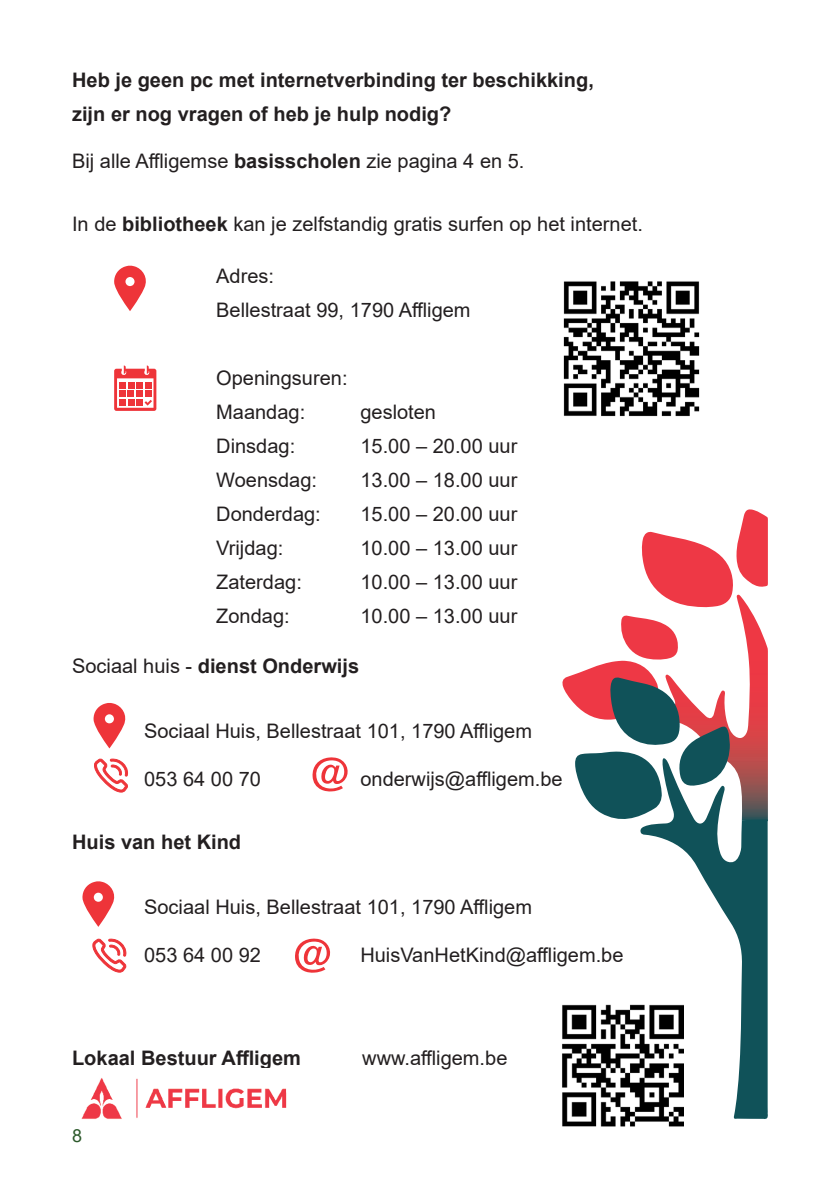
<style>
.page{position:relative;width:840px;height:1191px;background:#fff}
.page>*{position:absolute;margin:0;border:0;box-sizing:border-box;transform-origin:0 0}
.Ondetitel_2_1{font:20px "Arial";color:#231f20}
.Blauw_basistekst{font:20px/34px "Arial";color:#231f20}
.Titeltjes_rood{font:700 20px/34px "Arial";color:#231f20}
.Ondetitel_2_1-2{font:700 20px "Arial";color:#231f20}
.t1{font:18px "Arial";color:#2c592b}
.s1{font-weight:700}
.s2{font-weight:400}
</style>
<div class="page">
<svg style="left:114px;top:266px;width:32px;height:45px"></svg>
<svg style="left:114px;top:365px;width:42px;height:46px"></svg>
<svg style="left:295px;top:938px;width:36px;height:34px"></svg>
<svg style="left:92px;top:938px;width:35px;height:35px"></svg>
<svg style="left:82px;top:881px;width:33px;height:45px"></svg>
<svg style="left:93px;top:703px;width:33px;height:45px"></svg>
<svg style="left:94px;top:758px;width:34px;height:35px"></svg>
<svg style="left:312px;top:757px;width:36px;height:34px"></svg>
<svg style="left:640px;top:823px;width:127px;height:296px"></svg>
<svg style="left:562px;top:509px;width:205px;height:314px"></svg>
<img style="left:562px;top:1004px;width:120px;height:123px">
<img style="left:563px;top:281px;width:137px;height:136px">
<img style="left:81px;top:1078px;width:206px;height:41px">
<p class="Titeltjes_rood" style="left:72px;top:63px;width:523px">Heb je geen pc met internetverbinding ter beschikking, zijn er nog vragen of heb je hulp nodig?</p>
<p class="Ondetitel_2_1" style="left:72px;top:147px;width:453px">Bij alle Affligemse <span class="s1">basisscholen</span> zie pagina 4 en 5.</p>
<p class="Ondetitel_2_1" style="left:72px;top:211px;width:572px">In de <span class="s1">bibliotheek</span> kan je zelfstandig gratis surfen op het internet.</p>
<p class="Blauw_basistekst" style="left:216px;top:258px;width:256px">Adres:<br>Bellestraat 99, 1790 Affligem</p>
<p class="Blauw_basistekst" style="left:216px;top:360px;width:133px">Openingsuren:</p>
<p class="Blauw_basistekst" style="left:216px;top:394px;width:90px">Maandag:</p>
<p class="Blauw_basistekst" style="left:360px;top:394px;width:77px">gesloten</p>
<p class="Blauw_basistekst" style="left:216px;top:428px;width:80px">Dinsdag:</p>
<p class="Blauw_basistekst" style="left:360px;top:428px;width:158px">15.00 – 20.00 uur</p>
<p class="Blauw_basistekst" style="left:216px;top:462px;width:102px">Woensdag:</p>
<p class="Blauw_basistekst" style="left:360px;top:462px;width:158px">13.00 – 18.00 uur</p>
<p class="Blauw_basistekst" style="left:216px;top:496px;width:106px">Donderdag:</p>
<p class="Blauw_basistekst" style="left:360px;top:496px;width:158px">15.00 – 20.00 uur</p>
<p class="Blauw_basistekst" style="left:216px;top:530px;width:69px">Vrijdag:</p>
<p class="Blauw_basistekst" style="left:360px;top:530px;width:158px">10.00 – 13.00 uur</p>
<p class="Blauw_basistekst" style="left:216px;top:564px;width:87px">Zaterdag:</p>
<p class="Blauw_basistekst" style="left:360px;top:564px;width:158px">10.00 – 13.00 uur</p>
<p class="Blauw_basistekst" style="left:216px;top:598px;width:75px">Zondag:</p>
<p class="Blauw_basistekst" style="left:360px;top:598px;width:158px">10.00 – 13.00 uur</p>
<p class="Ondetitel_2_1-2" style="left:72px;top:652px;width:288px"><span class="s2">Sociaal huis -</span> dienst Onderwijs</p>
<p class="Ondetitel_2_1" style="left:144px;top:717px;width:389px">Sociaal Huis, Bellestraat 101, 1790 Affligem</p>
<p class="Ondetitel_2_1" style="left:144px;top:765px;width:118px">053 64 00 70</p>
<p class="Ondetitel_2_1" style="left:360px;top:765px;width:204px">onderwijs@affligem.be</p>
<p class="Ondetitel_2_1-2" style="left:72px;top:827px;width:170px">Huis van het Kind</p>
<p class="Ondetitel_2_1" style="left:144px;top:893px;width:389px">Sociaal Huis, Bellestraat 101, 1790 Affligem</p>
<p class="Ondetitel_2_1" style="left:144px;top:941px;width:118px">053 64 00 92</p>
<p class="Ondetitel_2_1" style="left:360px;top:941px;width:264px">HuisVanHetKind@affligem.be</p>
<p class="Ondetitel_2_1-2" style="left:72px;top:1043px;width:230px">Lokaal Bestuur Affligem</p>
<p class="Ondetitel_2_1" style="left:362px;top:1044px;width:147px">www.affligem.be</p>
<p class="t1" style="left:72px;top:1123px;width:12px">8</p>
</div>
